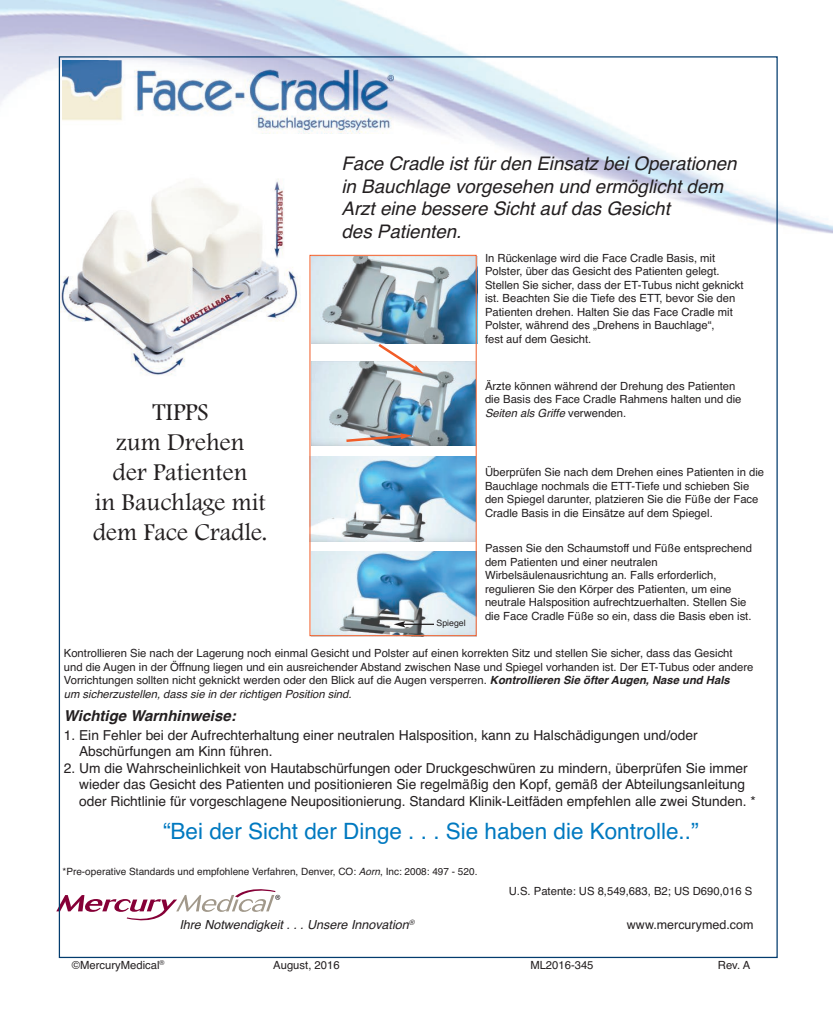
<style>
.page{position:relative;width:833px;height:1013px;background:#fff}
.page>*{position:absolute;margin:0;border:0;box-sizing:border-box;transform-origin:0 0}
.t1{font:25px/30px "Footlight MT Light";color:#231f20;text-align:center}
.t2{font:22.5px "Helvetica";color:#0079c0}
.t3{font:italic 18.75px/22.5px "Helvetica";color:#231f20}
.t4{font:italic 700 15px "Helvetica";color:#231f20}
.t5{font:13.75px/16.5px "Helvetica";color:#231f20}
.t6{font:italic 12.5px "Helvetica";color:#231f20}
.t7{font:12.5px "Helvetica";color:#231f20}
.t8{font:11.25px/13.5px "Helvetica";color:#231f20}
.t9{font:10px "Helvetica";color:#231f20}
.t10{font:8.75px "Helvetica";color:#231f20}
.s1{font-style:italic}
.s2{font-weight:700;font-style:italic}
</style>
<div class="page">
<img style="left:311px;top:457px;width:163px;height:84px">
<img style="left:311px;top:551px;width:163px;height:83px">
<img style="left:58px;top:233px;width:242px;height:160px">
<svg style="left:312px;top:254px;width:165px;height:95px"></svg>
<img style="left:312px;top:257px;width:165px;height:86px">
<svg style="left:311px;top:361px;width:1px;height:85px"></svg>
<img style="left:312px;top:361px;width:162px;height:85px">
<svg style="left:375px;top:341px;width:48px;height:33px"></svg>
<svg style="left:344px;top:433px;width:67px;height:10px"></svg>
<img style="left:0;top:0;width:832px;height:233px">
<img style="left:62px;top:61px;width:331px;height:72px">
<img style="left:50px;top:171px;width:251px;height:62px">
<svg style="left:56px;top:889px;width:224px;height:31px"></svg>
<div style="left:309px;top:255px;width:167px;height:381px;border:1px solid #f15c27"></div>
<hr style="left:403px;top:623px;width:31px;height:2px;background:#231f20">
<svg style="left:393px;top:621px;width:12px;height:6px"></svg>
<h3 class="t3" style="left:341px;top:152px;width:396px">Face Cradle ist für den Einsatz bei Operationen in Bauchlage vorgesehen und ermöglicht dem Arzt eine bessere Sicht auf das Gesicht<br>des Patienten.</h3>
<h1 class="t1" style="left:93px;top:396px;width:176px">TIPPS<br>zum Drehen<br>der Patienten<br>in Bauchlage mit dem Face Cradle.</h1>
<p class="t10" style="left:436px;top:618px;width:31px">Spiegel</p>
<p class="t8" style="left:485px;top:251px;width:260px">In Rückenlage wird die Face Cradle Basis, mit Polster, über das Gesicht des Patienten gelegt.<br>Stellen Sie sicher, dass der ET-Tubus nicht geknickt ist. Beachten Sie die Tiefe des ETT, bevor Sie den Patienten drehen. Halten Sie das Face Cradle mit Polster, während des „Drehens in Bauchlage“,<br>fest auf dem Gesicht.</p>
<p class="t8" style="left:485px;top:379px;width:258px">Ärzte können während der Drehung des Patienten die Basis des Face Cradle Rahmens halten und die<br><span class="s1">Seiten als Griffe</span> verwenden.</p>
<p class="t8" style="left:485px;top:465px;width:280px">Überprüfen Sie nach dem Drehen eines Patienten in die Bauchlage nochmals die ETT-Tiefe und schieben Sie den Spiegel darunter, platzieren Sie die Füße der Face Cradle Basis in die Einsätze auf dem Spiegel.</p>
<p class="t8" style="left:485px;top:541px;width:268px">Passen Sie den Schaumstoff und Füße entsprechend dem Patienten und einer neutralen Wirbelsäulenausrichtung an. Falls erforderlich, regulieren Sie den Körper des Patienten, um eine neutrale Halsposition aufrechtzuerhalten. Stellen Sie die Face Cradle Füße so ein, dass die Basis eben ist.</p>
<p class="t8" style="left:64px;top:646px;width:691px">Kontrollieren Sie nach der Lagerung noch einmal Gesicht und Polster auf einen korrekten Sitz und stellen Sie sicher, dass das Gesicht und die Augen in der Öffnung liegen und ein ausreichender Abstand zwischen Nase und Spiegel vorhanden ist. Der ET-Tubus oder andere Vorrichtungen sollten nicht geknickt werden oder den Blick auf die Augen versperren. <span class="s2">Kontrollieren Sie öfter Augen, Nase und Hals<br></span><span class="s1">um sicherzustellen, dass sie in der richtigen Position sind.</span></p>
<h3 class="t4" style="left:64px;top:707px;width:173px">Wichtige Warnhinweise:</h3>
<p class="t5" style="left:79px;top:726px;width:620px;text-indent:-15px">1. Ein Fehler bei der Aufrechterhaltung einer neutralen Halsposition, kann zu Halschädigungen und/oder<br>Abschürfungen am Kinn führen.</p>
<p class="t5" style="left:79px;top:759px;width:678px;text-indent:-15px">2. Um die Wahrscheinlichkeit von Hautabschürfungen oder Druckgeschwüren zu mindern, überprüfen Sie immer wieder das Gesicht des Patienten und positionieren Sie regelmäßig den Kopf, gemäß der Abteilungsanleitung oder Richtlinie für vorgeschlagene Neupositionierung. Standard Klinik-Leitfäden empfehlen alle zwei Stunden. *</p>
<h2 class="t2" style="left:163px;top:817px;width:537px">“Bei der Sicht der Dinge . . . Sie haben die Kontrolle..”</h2>
<p class="t9" style="left:62px;top:865px;width:416px">*Pre-operative Standards und empfohlene Verfahren, Denver, CO: <span class="s1">Aorn</span>, Inc: 2008: 497 - 520.</p>
<p class="t6" style="left:179px;top:917px;width:236px">Ihre Notwendigkeit . . . Unsere Innovation<sup>®</sup></p>
<p class="t8" style="left:509px;top:884px;width:245px">U.S. Patente: US 8,549,683, B2; US D690,016 S</p>
<p class="t7" style="left:627px;top:917px;width:128px">www.mercurymed.com</p>
<p class="t8" style="left:72px;top:958px;width:94px">©MercuryMedical<sup>®</sup></p>
<p class="t8" style="left:273px;top:958px;width:68px">August, 2016</p>
<p class="t8" style="left:530px;top:958px;width:65px">ML2016-345</p>
<p class="t8" style="left:718px;top:958px;width:34px">Rev. A</p>
</div>
